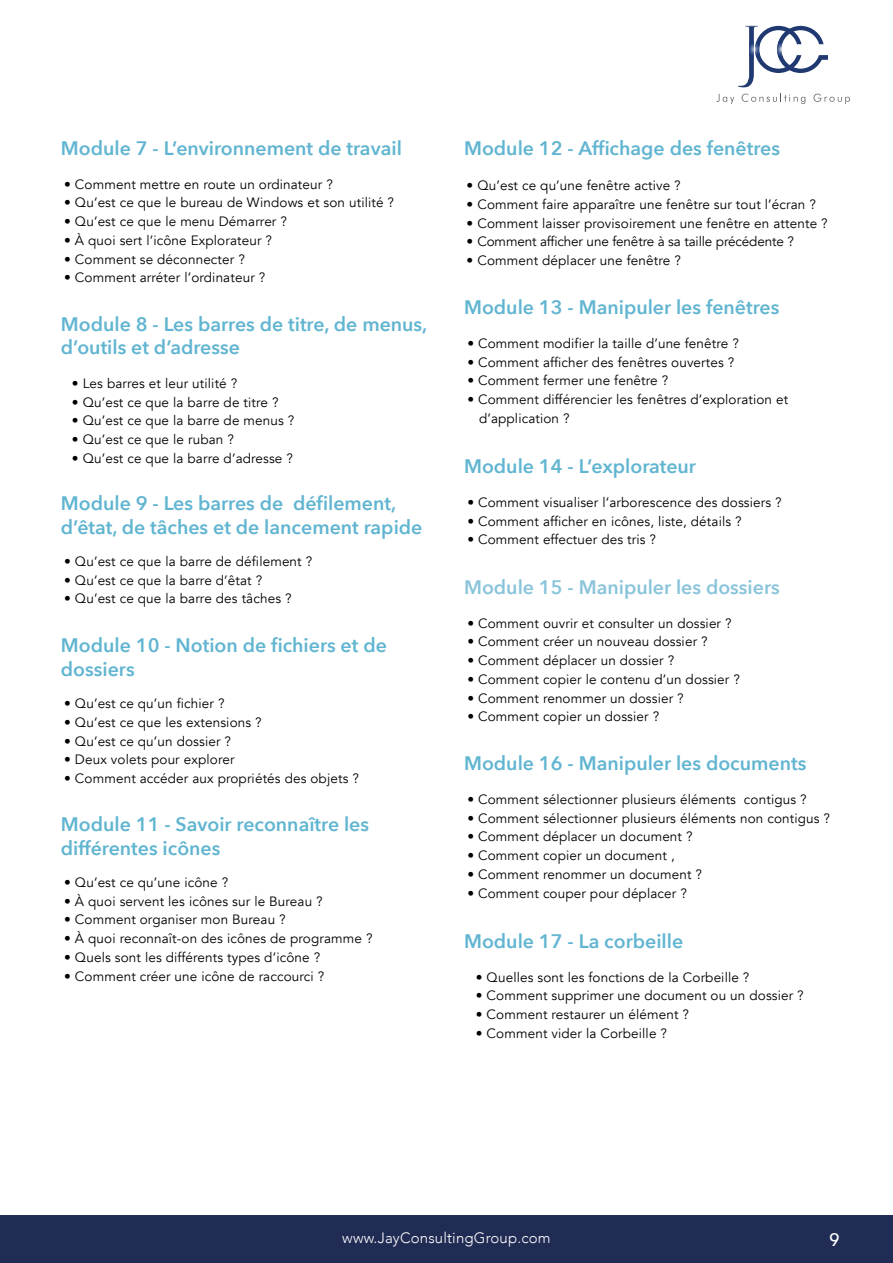
<style>
.page{position:relative;width:893px;height:1263px;background:#fff}
.page>*{position:absolute;margin:0;border:0;box-sizing:border-box;transform-origin:0 0}
.t1{font:600 19.5px/23.4px "Avenir Next";color:#61b5d1}
.t2{font:600 19.5px "Avenir Next";color:#8ac4db}
.t3{font:500 18px "Avenir";color:#fff}
.t4{font:300 15px "Avenir";letter-spacing:.01em;color:#fff}
.t5{font:13.5px/18.8px "Avenir";letter-spacing:.01em;color:#000}
.t6{font:13.5px "Avenir";letter-spacing:-.01em;color:#000}
</style>
<div class="page">
<div style="left:0;top:1215px;width:893px;height:48px;background:#212c55"></div>
<svg style="left:716px;top:26px;width:134px;height:78px"></svg>
<h1 class="t1" style="left:61px;top:136px;width:342px">Module 7 - L’environnement de travail</h1>
<p class="t5" style="left:64px;top:175px;width:270px">• Comment mettre en route un ordinateur ?</p>
<p class="t5" style="left:64px;top:194px;width:331px">• Qu’est ce que le bureau de Windows et son utilité ?</p>
<p class="t5" style="left:64px;top:212px;width:224px">• Qu’est ce que le menu Démarrer ?</p>
<p class="t5" style="left:64px;top:231px;width:209px">• À quoi sert l’icône Explorateur ?</p>
<p class="t5" style="left:64px;top:250px;width:182px">• Comment se déconnecter ?</p>
<p class="t5" style="left:64px;top:269px;width:203px">• Comment arréter l’ordinateur ?</p>
<h1 class="t1" style="left:61px;top:312px;width:368px">Module 8 - Les barres de titre, de menus, d’outils et d’adresse</h1>
<p class="t5" style="left:72px;top:374px;width:167px">• Les barres et leur utilité ?</p>
<p class="t5" style="left:72px;top:393px;width:208px">• Qu’est ce que la barre de titre ?</p>
<p class="t5" style="left:72px;top:412px;width:224px">• Qu’est ce que la barre de menus ?</p>
<p class="t5" style="left:72px;top:430px;width:163px">• Qu’est ce que le ruban ?</p>
<p class="t5" style="left:72px;top:449px;width:223px">• Qu’est ce que la barre d’adresse ?</p>
<h1 class="t1" style="left:61px;top:491px;width:363px">Module 9 - Les barres de défilement, d’êtat, de tâches et de lancement rapide</h1>
<p class="t5" style="left:64px;top:552px;width:250px">• Qu’est ce que la barre de défilement ?</p>
<p class="t5" style="left:64px;top:571px;width:200px">• Qu’est ce que la barre d’êtat ?</p>
<p class="t5" style="left:64px;top:590px;width:229px">• Qu’est ce que la barre des tâches ?</p>
<h1 class="t1" style="left:61px;top:633px;width:327px">Module 10 - Notion de fichiers et de dossiers</h1>
<p class="t5" style="left:64px;top:694px;width:162px">• Qu’est ce qu’un fichier ?</p>
<p class="t5" style="left:64px;top:713px;width:199px">• Qu’est ce que les extensions ?</p>
<p class="t5" style="left:64px;top:732px;width:168px">• Qu’est ce qu’un dossier ?</p>
<p class="t5" style="left:64px;top:750px;width:172px">• Deux volets pour explorer</p>
<p class="t5" style="left:64px;top:769px;width:296px">• Comment accéder aux propriétés des objets ?</p>
<h1 class="t1" style="left:61px;top:812px;width:310px">Module 11 - Savoir reconnaître les différentes icônes</h1>
<p class="t5" style="left:64px;top:873px;width:165px">• Qu’est ce qu’une icône ?</p>
<p class="t5" style="left:64px;top:892px;width:260px">• À quoi servent les icônes sur le Bureau ?</p>
<p class="t5" style="left:64px;top:910px;width:223px">• Comment organiser mon Bureau ?</p>
<p class="t5" style="left:64px;top:929px;width:310px">• À quoi reconnaît-on des icônes de programme ?</p>
<p class="t5" style="left:64px;top:948px;width:257px">• Quels sont les différents types d’icône ?</p>
<p class="t5" style="left:64px;top:967px;width:262px">• Comment créer une icône de raccourci ?</p>
<h1 class="t1" style="left:464px;top:136px;width:317px">Module 12 - Affichage des fenêtres</h1>
<p class="t5" style="left:467px;top:176px;width:216px">• Qu’est ce qu’une fenêtre active ?</p>
<p class="t5" style="left:467px;top:195px;width:351px">• Comment faire apparaître une fenêtre sur tout l’écran ?</p>
<p class="t5" style="left:467px;top:214px;width:363px">• Comment laisser provisoirement une fenêtre en attente ?</p>
<p class="t6" style="left:467px;top:234px;width:329px">• Comment afficher une fenêtre à sa taille précédente ?</p>
<p class="t5" style="left:467px;top:251px;width:216px">• Comment déplacer une fenêtre ?</p>
<h1 class="t1" style="left:464px;top:295px;width:317px">Module 13 - Manipuler les fenêtres</h1>
<p class="t5" style="left:467px;top:334px;width:273px">• Comment modifier la taille d’une fenêtre ?</p>
<p class="t5" style="left:467px;top:353px;width:269px">• Comment afficher des fenêtres ouvertes ?</p>
<p class="t5" style="left:467px;top:371px;width:202px">• Comment fermer une fenêtre ?</p>
<p class="t5" style="left:479px;top:390px;width:311px;text-indent:-12px">• Comment différencier les fenêtres d’exploration et d’application ?</p>
<h1 class="t1" style="left:464px;top:454px;width:233px">Module 14 - L’explorateur</h1>
<p class="t5" style="left:467px;top:493px;width:316px">• Comment visualiser l’arborescence des dossiers ?</p>
<p class="t5" style="left:467px;top:512px;width:276px">• Comment afficher en icônes, liste, détails ?</p>
<p class="t5" style="left:467px;top:530px;width:190px">• Comment effectuer des tris ?</p>
<h1 class="t2" style="left:464px;top:571px;width:317px">Module 15 - Manipuler les dossiers</h1>
<p class="t5" style="left:467px;top:614px;width:266px">• Comment ouvrir et consulter un dossier ?</p>
<p class="t5" style="left:467px;top:633px;width:242px">• Comment créer un nouveau dossier ?</p>
<p class="t5" style="left:467px;top:651px;width:208px">• Comment déplacer un dossier ?</p>
<p class="t5" style="left:467px;top:670px;width:274px">• Comment copier le contenu d’un dossier ?</p>
<p class="t5" style="left:467px;top:689px;width:218px">• Comment renommer un dossier ?</p>
<p class="t5" style="left:467px;top:708px;width:193px">• Comment copier un dossier ?</p>
<h1 class="t1" style="left:464px;top:751px;width:344px">Module 16 - Manipuler les documents</h1>
<p class="t5" style="left:467px;top:790px;width:341px">• Comment sélectionner plusieurs éléments contigus ?</p>
<p class="t5" style="left:467px;top:809px;width:364px">• Comment sélectionner plusieurs éléments non contigus ?</p>
<p class="t5" style="left:467px;top:828px;width:227px">• Comment déplacer un document ?</p>
<p class="t5" style="left:467px;top:846px;width:209px">• Comment copier un document ,</p>
<p class="t5" style="left:467px;top:865px;width:236px">• Comment renommer un document ?</p>
<p class="t5" style="left:467px;top:884px;width:221px">• Comment couper pour déplacer ?</p>
<h1 class="t1" style="left:464px;top:929px;width:221px">Module 17 - La corbeille</h1>
<p class="t5" style="left:476px;top:968px;width:275px">• Quelles sont les fonctions de la Corbeille ?</p>
<p class="t5" style="left:476px;top:987px;width:329px">• Comment supprimer une document ou un dossier ?</p>
<p class="t5" style="left:476px;top:1005px;width:215px">• Comment restaurer un élément ?</p>
<p class="t5" style="left:476px;top:1024px;width:193px">• Comment vider la Corbeille ?</p>
<p class="t4" style="left:342px;top:1229px;width:210px">www.JayConsultingGroup.com</p>
<h2 class="t3" style="left:830px;top:1224px;width:12px">9</h2>
</div>
